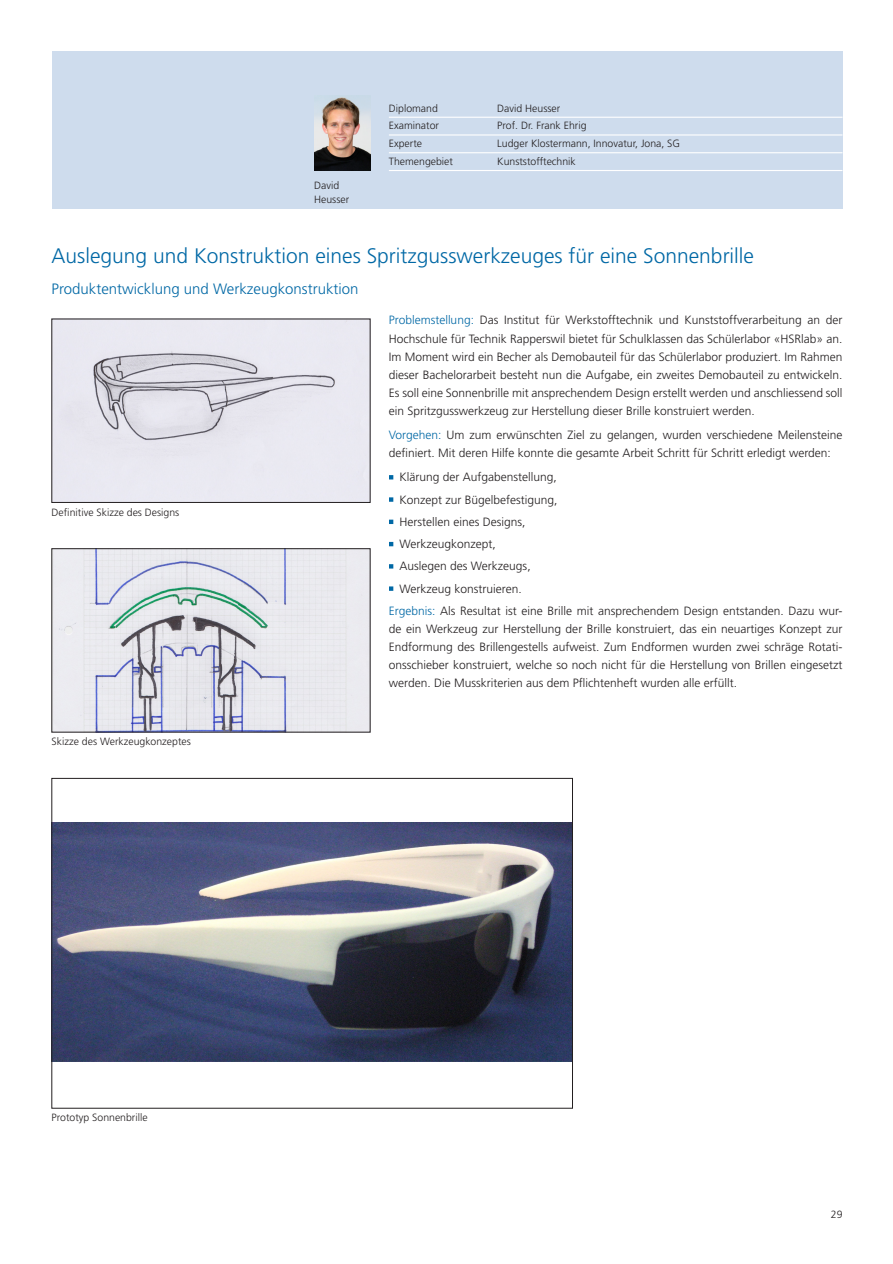
<style>
.page{position:relative;width:893px;height:1264px;background:#fff}
.page>*{position:absolute;margin:0;border:0;box-sizing:border-box;transform-origin:0 0}
.t1{font:300 21px "Frutiger LT Pro";color:#0068a5}
.t2{font:300 15px "Frutiger LT Pro";color:#0068a5}
.t3{font:300 12px/18px "Frutiger LT Pro";color:#231f20;text-align:justify}
.t4{font:300 10.5px/13.5px "Frutiger LT Pro";color:#231f20}
.s1{color:#0068a5}
</style>
<div class="page">
<div style="left:52px;top:52px;width:790px;height:157px;background:#cedced"></div>
<img style="left:54px;top:321px;width:314px;height:179px">
<svg style="left:389px;top:475px;width:4px;height:4px"></svg>
<svg style="left:389px;top:497px;width:4px;height:4px"></svg>
<svg style="left:389px;top:519px;width:4px;height:5px"></svg>
<svg style="left:389px;top:541px;width:4px;height:5px"></svg>
<svg style="left:389px;top:564px;width:4px;height:4px"></svg>
<svg style="left:389px;top:586px;width:4px;height:4px"></svg>
<img style="left:54px;top:550px;width:314px;height:180px">
<div style="left:52px;top:548px;width:318px;height:184px;border:1px solid #231f20"></div>
<img style="left:54px;top:822px;width:517px;height:240px">
<hr style="left:389px;top:117px;width:453px;height:1px;background:#fff">
<hr style="left:389px;top:134px;width:453px;height:1px;background:#fff">
<hr style="left:389px;top:152px;width:453px;height:1px;background:#fff">
<hr style="left:389px;top:170px;width:453px;height:1px;background:#fff">
<img style="left:314px;top:97px;width:56px;height:74px">
<p class="t4" style="left:314px;top:179px;width:37px">David<br>Heusser</p>
<p class="t4" style="left:389px;top:101px;width:51px">Diplomand</p>
<p class="t4" style="left:497px;top:101px;width:65px">David Heusser</p>
<p class="t4" style="left:389px;top:119px;width:52px">Examinator</p>
<p class="t4" style="left:497px;top:119px;width:91px">Prof. Dr. Frank Ehrig</p>
<p class="t4" style="left:389px;top:137px;width:35px">Experte</p>
<p class="t4" style="left:497px;top:137px;width:184px">Ludger Klostermann, Innovatur, Jona, SG</p>
<p class="t4" style="left:389px;top:154px;width:66px">Themengebiet</p>
<p class="t4" style="left:497px;top:154px;width:80px">Kunststofftechnik</p>
<h1 class="t1" style="left:52px;top:244px;width:704px">Auslegung und Konstruktion eines Spritzgusswerkzeuges für eine Sonnenbrille</h1>
<p class="t2" style="left:52px;top:280px;width:309px">Produktentwicklung und Werkzeugkonstruktion</p>
<p class="t4" style="left:52px;top:505px;width:129px">Definitive Skizze des Designs</p>
<p class="t4" style="left:52px;top:735px;width:141px">Skizze des Werkzeugkonzeptes</p>
<p class="t4" style="left:52px;top:1110px;width:98px">Prototyp Sonnenbrille</p>
<p class="t3" style="left:389px;top:311px;width:455px"><span class="s1">Problemstellung:</span> Das Institut für Werkstofftechnik und Kunststoffverarbeitung an der Hochschule für Technik Rapperswil bietet für Schulklassen das Schülerlabor «HSRlab» an.<br>Im Moment wird ein Becher als Demobauteil für das Schülerlabor produziert. Im Rahmen dieser Bachelorarbeit besteht nun die Aufgabe, ein zweites Demobauteil zu entwickeln.<br>Es soll eine Sonnenbrille mit ansprechendem Design erstellt werden und anschliessend soll ein Spritzgusswerkzeug zur Herstellung dieser Brille konstruiert werden.</p>
<p class="t3" style="left:389px;top:426px;width:455px"><span class="s1">Vorgehen:</span> Um zum erwünschten Ziel zu gelangen, wurden verschiedene Meilensteine definiert. Mit deren Hilfe konnte die gesamte Arbeit Schritt für Schritt erledigt werden:</p>
<p class="t3" style="left:389px;top:466px;width:455px;line-height:22.2px;text-align:left"><sup>.</sup> Klärung der Aufgabenstellung,<br><sup>.</sup> Konzept zur Bügelbefestigung,<br><sup>.</sup> Herstellen eines Designs,<br><sup>.</sup> Werkzeugkonzept,<br><sup>.</sup> Auslegen des Werkzeugs,<br><sup>.</sup> Werkzeug konstruieren.<br><span class="s1">Ergebnis:</span> Als Resultat ist eine Brille mit ansprechendem Design entstanden. Dazu wur-</p>
<p class="t3" style="left:389px;top:619px;width:455px">de ein Werkzeug zur Herstellung der Brille konstruiert, das ein neuartiges Konzept zur Endformung des Brillengestells aufweist. Zum Endformen wurden zwei schräge Rotati&shy;onsschieber konstruiert, welche so noch nicht für die Herstellung von Brillen eingesetzt werden. Die Musskriterien aus dem Pflichtenheft wurden alle erfüllt.</p>
<p class="t4" style="left:831px;top:1206px;width:13px">29</p>
</div>
